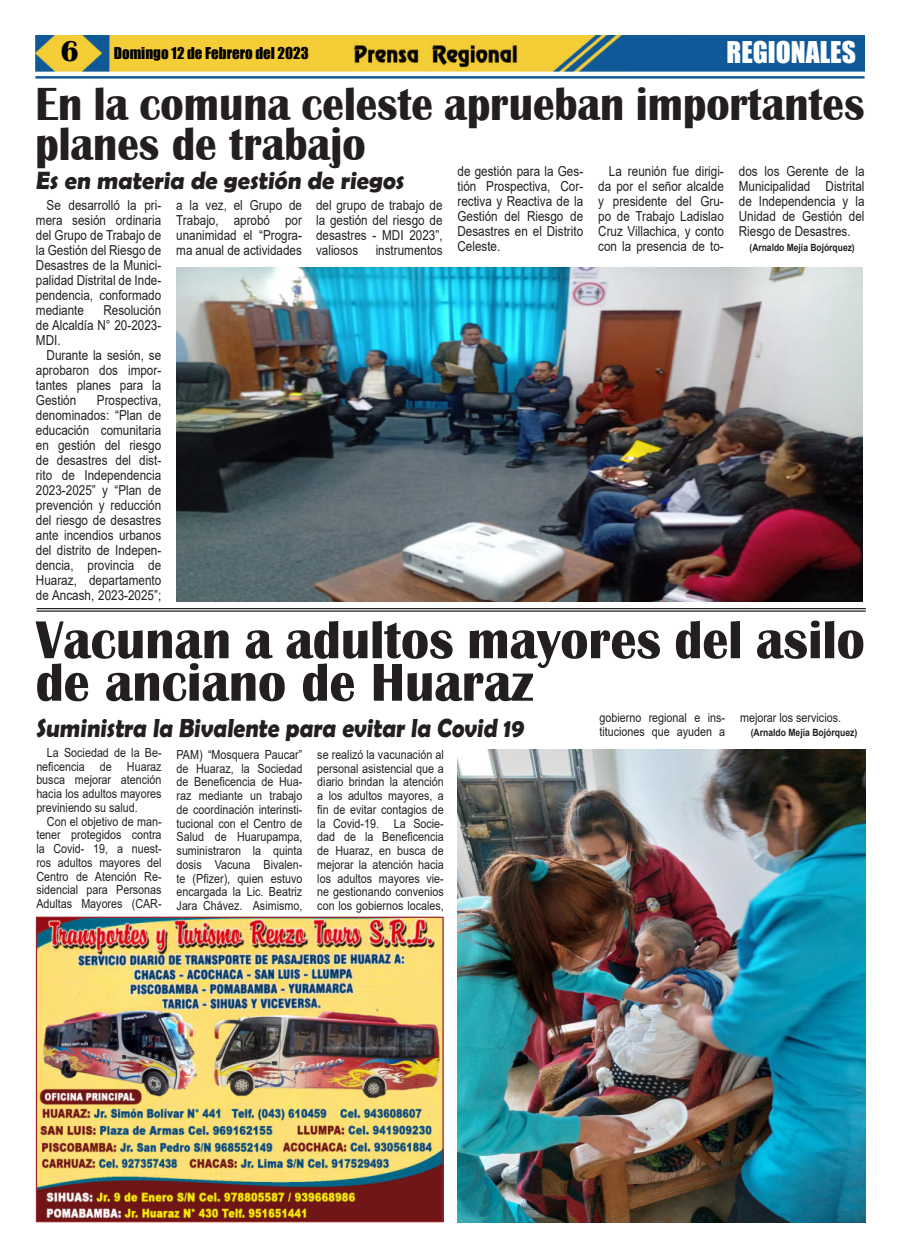
<style>
.page{position:relative;width:900px;height:1258px;background:#fff}
.page>*{position:absolute;margin:0;border:0;box-sizing:border-box;transform-origin:0 0}
.t1{font:700 55.12px/42.5px "Britannic";color:#231f20;scale:.94 1}
.t2{font:700 47.75px/40px "Britannic";color:#231f20;scale:.9 1}
.t3{font:27.5px "Impact";color:#fff}
.t4{font:700 26.25px "Berlin Sans FB Demi";color:#231f20;scale:.9 1}
.t5{font:700 25px "Berlin Sans FB Demi";color:#231f20}
.t6{font:15px "Impact";color:#000}
.t7{font:13.75px/15px "Arial";color:#231f20;text-align:justify;scale:.85 1}
.t8{font:12.5px/13.8px "Arial";color:#231f20;text-align:justify;scale:.86 1}
.t9{font:700 10px "Arial";color:#231f20;scale:.86 1}
.t10{font:700 10px "Arial";color:#231f20;scale:.85 1}
.s1{font-family:"Britannic";font-weight:700;font-size:30px}
</style>
<div class="page">
<img style="left:35px;top:35px;width:830px;height:36px">
<hr style="left:35px;top:76px;width:830px;height:3px;background:#0f5998">
<img style="left:351px;top:41px;width:169px;height:27px">
<hr style="left:37px;top:608px;width:829px;height:1px;background:#231f20">
<hr style="left:37px;top:610px;width:829px;height:2px;background:#231f20">
<img style="left:38px;top:919px;width:404px;height:301px">
<div style="left:36px;top:917px;width:408px;height:305px;border:1px solid #9b2529"></div>
<img style="left:458px;top:750px;width:408px;height:472px">
<img style="left:176px;top:268px;width:686px;height:333px">
<p class="t6" style="left:61px;top:47px;width:250px"><span class="s1">6</span> Domingo 12 de Febrero del 2023</p>
<h3 class="t3" style="left:727px;top:37px;width:131px">REGIONALES</h3>
<h2 class="t2" style="left:35px;top:84px;width:923px">En la comuna celeste aprueban importantes planes de trabajo</h2>
<h3 class="t5" style="left:35px;top:166px;width:373px">Es en materia de gestión de riegos</h3>
<p class="t7" style="left:36px;top:199px;width:149px;text-indent:11px">Se desarrolló la pri&shy;mera sesión ordinaria del Grupo de Trabajo de la Gestión del Riesgo de Desastres de la Munici&shy;palidad Distrital de Inde&shy;pendencia, conformado mediante</p>
<p class="t7" style="left:458px;top:165px;width:149px">de gestión para la Ges&shy;tión Prospectiva, Cor&shy;rectiva y Reactiva de la Gestión del Riesgo de Desastres en el Distrito Celeste.</p>
<p class="t7" style="left:598px;top:165px;width:149px;text-indent:11px">La reunión fue dirigi&shy;da por el señor alcalde y presidente del Gru&shy;po de Trabajo Ladislao Cruz Villachica, y conto con la presencia de to-</p>
<p class="t7" style="left:739px;top:165px;width:149px">dos los Gerente de la Municipalidad Distrital de Independencia y la Unidad de Gestión del Riesgo de Desastres.</p>
<p class="t7" style="left:176px;top:199px;width:149px">a la vez, el Grupo de Trabajo, aprobó por unanimidad el “Progra&shy;ma anual de actividades</p>
<p class="t7" style="left:316px;top:199px;width:150px">del grupo de trabajo de la gestión del riesgo de desastres - MDI 2023”, valiosos</p>
<p class="t10" style="left:750px;top:244px;width:125px">(Arnaldo Mejía Bojórquez)</p>
<p class="t7" style="left:376px;top:244px;width:80px">instrumentos</p>
<p class="t7" style="left:36px;top:304px;width:149px;text-indent:67px">Resolución de Alcaldía N° 20-2023- MDI.</p>
<p class="t7" style="left:36px;top:349px;width:149px;text-indent:11px">Durante la sesión, se aprobaron dos impor&shy;tantes planes para la Gestión</p>
<p class="t7" style="left:36px;top:394px;width:149px;text-indent:61px">Prospectiva, denominados: “Plan de educación comunitaria en gestión del riesgo de desastres del dist&shy;rito de Independencia 2023-2025” y “Plan de prevención y reducción del riesgo de desastres ante incendios urbanos del distrito de Indepen&shy;dencia, provincia de Huaraz, departamento de Ancash, 2023-2025”;</p>
<h1 class="t1" style="left:36px;top:618px;width:883px">Vacunan a adultos mayores del asilo de anciano de Huaraz</h1>
<p class="t8" style="left:599px;top:712px;width:148px">gobierno regional e ins&shy;tituciones que ayuden a</p>
<p class="t8" style="left:740px;top:711px;width:119px">mejorar los servicios.</p>
<h3 class="t4" style="left:36px;top:713px;width:547px">Suministra la Bivalente para evitar la Covid 19</h3>
<p class="t9" style="left:751px;top:728px;width:125px">(Arnaldo Mejía Bojórquez)</p>
<p class="t8" style="left:36px;top:747px;width:147px;text-indent:11px">La Sociedad de la Be&shy;neficencia de Huaraz busca mejorar atención hacia los adultos mayores previniendo su salud.</p>
<p class="t8" style="left:36px;top:814px;width:147px;text-indent:11px">Con el objetivo de man&shy;tener protegidos contra la Covid- 19, a nuest&shy;ros adultos mayores del Centro de Atención Re&shy;sidencial para Personas Adultas Mayores (CAR-</p>
<p class="t8" style="left:177px;top:747px;width:148px">PAM) “Mosquera Paucar” de Huaraz, la Sociedad de Beneficencia de Hua&shy;raz mediante un trabajo de coordinación interinsti&shy;tucional con el Centro de Salud de Huarupampa, suministraron la quinta dosis Vacuna Bivalen&shy;te (Pfizer), quien estuvo encargada la Lic. Beatriz Jara Chávez. Asimismo,</p>
<p class="t8" style="left:317px;top:749px;width:149px">se realizó la vacunación al personal asistencial que a diario brindan la atención a los adultos mayores, a fin de evitar contagios de la Covid-19. La Socie&shy;dad de la Beneficencia de Huaraz, en busca de mejorar la atención hacia los adultos mayores vie&shy;ne gestionando convenios con los gobiernos locales,</p>
</div>
